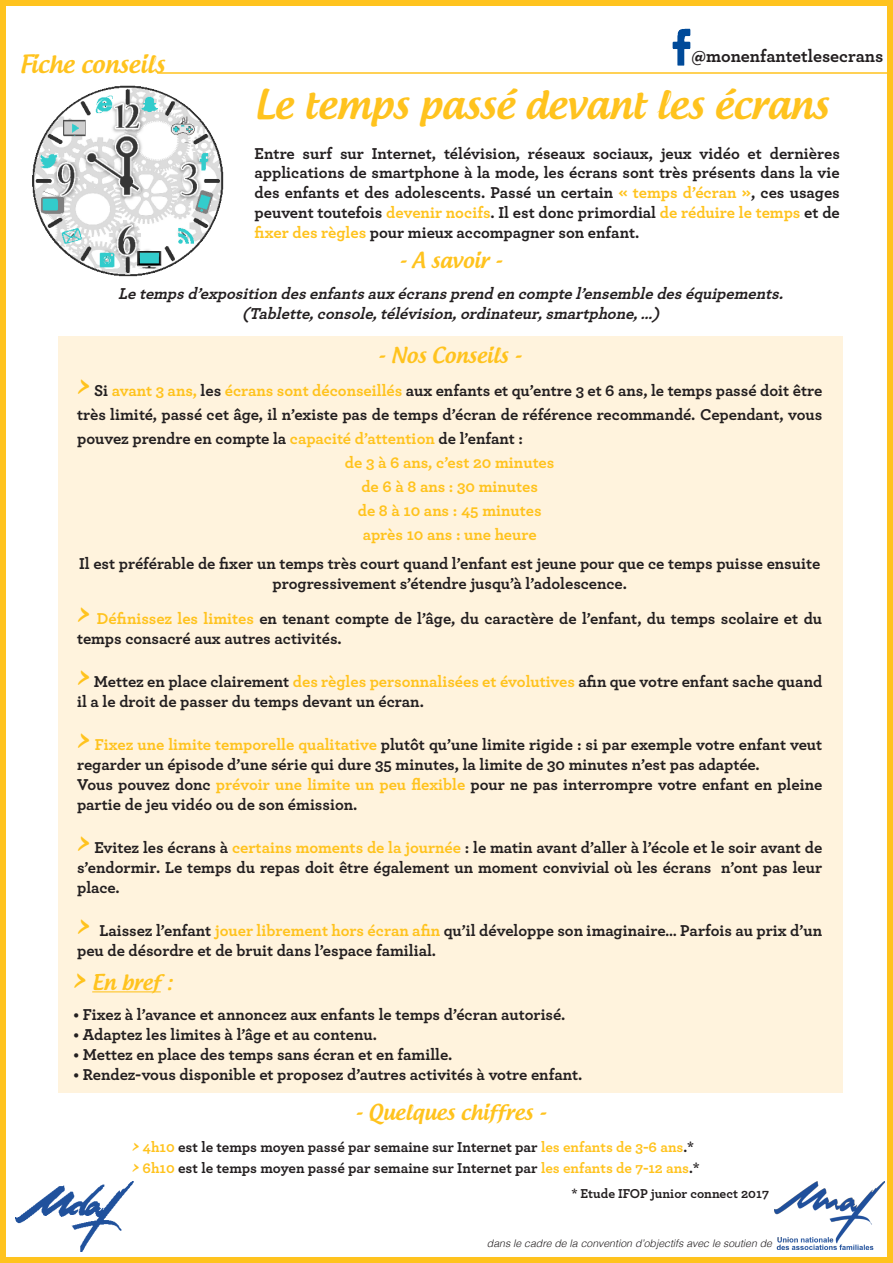
<style>
.page{position:relative;width:893px;height:1263px;background:#fff}
.page>*{position:absolute;margin:0;border:0;box-sizing:border-box;transform-origin:0 0}
.t1{font:500 39px "Androgyne";color:#ffc31e}
.t2{font:500 24px "Androgyne";color:#ffc31e}
.t3{font:500 21px "Androgyne";color:#ffc31e}
.t4{font:700 18px "Archer";color:#231f20}
.t5{font:700 16.5px/19.8px "Archer";color:#231f20}
.t6{font:italic 700 16.5px "Archer";color:#231f20}
.t7{font:700 16.5px "Archer";color:#ffc31e}
.t8{font:700 15px "Archer";color:#231f20}
.t9{font:700 13.5px "Archer";color:#231f20}
.t10{font:italic 300 10.5px "Helvetica";color:#231f20}
.s1{color:#ffc31e}
.s2{font-family:"Androgyne";font-weight:500;font-size:27px;color:#ffc31e}
.s3{font-size:27px}
.s4{font-family:"Androgyne";font-weight:500;color:#ffc31e}
</style>
<div class="page">
<div style="left:58px;top:336px;width:785px;height:757px;background:#fff3dd"></div>
<img style="left:774px;top:1181px;width:110px;height:69px">
<div style="left:0;top:0;width:893px;height:1263px;border:6px solid #ffc31e"></div>
<hr style="left:157px;top:72px;width:736px;height:2px;background:#ffc31e">
<img style="left:15px;top:1181px;width:119px;height:71px">
<img style="left:32px;top:85px;width:192px;height:192px">
<img style="left:643px;top:28px;width:77px;height:46px">
<hr style="left:92px;top:991px;width:69px;height:1px;background:#ffc31e">
<p class="t2" style="left:20px;top:49px;width:146px">Fiche conseils</p>
<p class="t4" style="left:692px;top:42px;width:193px">@monenfantetlesecrans</p>
<p class="t1" style="left:255px;top:79px;width:575px">Le temps passé devant les écrans</p>
<p class="t5" style="left:255px;top:142px;width:587px;text-align:justify">Entre surf sur Internet, télévision, réseaux sociaux, jeux vidéo et dernières applications de smartphone à la mode, les écrans sont très présents dans la vie des enfants et des adolescents. Passé un certain <span class="s1">« temps d’écran »</span>, ces usages peuvent toutefois <span class="s1">devenir nocifs</span>. Il est donc primordial <span class="s1">de réduire le temps</span> et de <span class="s1">fixer des règles</span> pour mieux accompagner son enfant.</p>
<p class="t3" style="left:399px;top:247px;width:104px">- A savoir -</p>
<p class="t6" style="left:118px;top:280px;width:672px">Letempsd’expositiondesenfantsauxécransprendencomptel’ensembledeséquipements.</p>
<p class="t6" style="left:242px;top:300px;width:425px">(Tablette,console,télévision,ordinateur,smartphone,…)</p>
<p class="t3" style="left:378px;top:341px;width:145px">- Nos Conseils -</p>
<p class="t5" style="left:77px;top:378px;width:747px;line-height:24px;text-align:justify"><span class="s2">&gt;</span> Si <span class="s1">avant 3 ans,</span> les <span class="s1">écrans sont déconseillés</span> aux enfants et qu’entre 3 et 6 ans, le temps passé doit être très limité, passé cet âge, il n’existe pas de temps d’écran de référence recommandé. ependant, vous pouvez prendre en compte la <span class="s1">capacité d’attention</span> de l’enfant :</p>
<p class="t7" style="left:345px;top:450px;width:211px">de 3 à 6 ans, c’est 20 minutes</p>
<p class="t7" style="left:361px;top:474px;width:178px">de 6 à 8 ans : 30 minutes</p>
<p class="t7" style="left:358px;top:498px;width:185px">de 8 à 10 ans : 45 minutes</p>
<p class="t7" style="left:363px;top:522px;width:175px">après 10 ans : une heure</p>
<p class="t5" style="left:79px;top:553px;width:743px;text-align:center">Il est préférable de fixer un temps très court quand l’enfant est jeune pour que ce temps puisse ensuite progressivement s’étendre jusqu’à l’adolescence.</p>
<p class="t5" style="left:77px;top:608px;width:747px"><span class="s2">&gt;</span> <span class="s1">Définissez les limites</span> en tenant compte de l’âge, du caractère de l’enfant, du temps scolaire et du temps consacré aux autres activités.</p>
<p class="t5" style="left:77px;top:671px;width:747px"><span class="s2">&gt;</span> Mettez en place clairement <span class="s1">des règles personnalisées et évolutives</span> afin que votre enfant sache quand il a le droit de passer du temps devant un écran.</p>
<p class="t5" style="left:77px;top:734px;width:747px"><span class="s2">&gt;</span> <span class="s1">Fixez une limite temporelle qualitative</span> plutôt qu’une limite rigide : si par exemple votre enfant veut regarder un épisode d’une série qui dure 35 minutes, la limite de 30 minutes n’est pas adaptée.</p>
<p class="t5" style="left:77px;top:774px;width:747px">Vous pouvez donc <span class="s1">prévoir une limite un peu flexible</span> pour ne pas interrompre votre enfant en pleine partie de jeu vidéo ou de son émission.</p>
<p class="t5" style="left:77px;top:837px;width:747px;text-align:justify"><span class="s2">&gt;</span> Evitez les écrans à <span class="s1">certains moments de la journée</span> : le matin avant d’aller à l’école et le soir avant de s’endormir. Le temps du repas doit être également un moment convivial où les écrans n’ont pas leur place.</p>
<p class="t5" style="left:77px;top:919px;width:747px"><span class="s2">&gt;</span> Laissez l’enfant <span class="s1">jouer librement hors écran afin</span> qu’il développe son imaginaire… Parfois au prix d’un peu de désordre et de bruit dans l’espace familial.</p>
<p class="t3" style="left:73px;top:968px;width:101px"><span class="s3">&gt;</span> En bref :</p>
<p class="t5" style="left:73px;top:1004px;width:493px">• Fixez à l’avance et annoncez aux enfants le temps d’écran autorisé.</p>
<p class="t5" style="left:73px;top:1024px;width:305px">• Adaptez les limites à l’âge et au contenu.</p>
<p class="t5" style="left:73px;top:1043px;width:380px">• Mettez en place des temps sans écran et en famille.</p>
<p class="t5" style="left:73px;top:1063px;width:510px">• Rendez-vous disponible et proposez d’autres activités à votre enfant.</p>
<p class="t3" style="left:355px;top:1099px;width:192px">- Quelques chiffres -</p>
<p class="t8" style="left:132px;top:1135px;width:563px"><span class="s4">&gt;</span> <span class="s1">4h10</span> est le temps moyen passé par semaine sur Internet par <span class="s1">les enfants de 3-6 ans</span>.*</p>
<p class="t8" style="left:132px;top:1156px;width:569px"><span class="s4">&gt;</span> <span class="s1">6h10</span> est le temps moyen passé par semaine sur Internet par <span class="s1">les enfants de 7-12 ans</span>.*</p>
<p class="t9" style="left:571px;top:1182px;width:199px">* Etude IFOP junior connect 2017</p>
<p class="t10" style="left:487px;top:1236px;width:287px">dans le cadre de la convention d’objectifs avec le soutien de</p>
</div>
